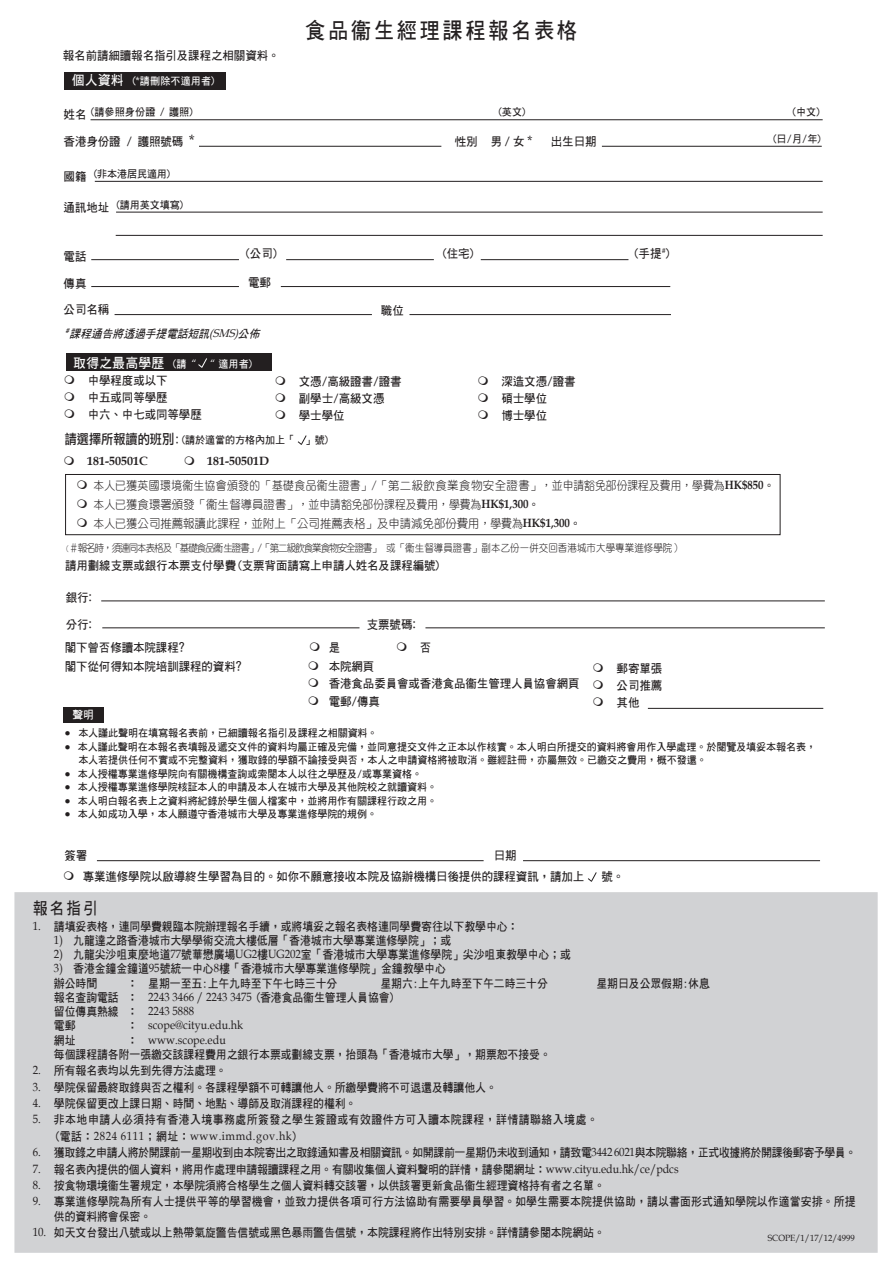
<style>
.page{position:relative;width:893px;height:1263px;background:#fff}
.page>*{position:absolute;margin:0;border:0;box-sizing:border-box;transform-origin:0 0}
.t1{font:22.5px "DF Hei Bd HK BF";letter-spacing:.13em;color:#231f20;scale:.9 1}
.t2{font:16.5px "DF Hei Bd HK BF";color:#231f20;scale:.9 1}
.t3{font:13.5px "DF Hei Bd HK BF";letter-spacing:.02em;color:#fff;scale:.95 1}
.t4{font:12px/14.2px "DF Hei Bd HK BF";color:#231f20;scale:.9 1}
.t5{font:12px/17.2px "DF Hei Bd HK BF";color:#231f20;scale:.95 1}
.t6{font:12px/19.2px "DF Yuan Lt HK BF";color:#231f20;scale:.9 1}
.t7{font:12px "DF Hei Bd HK BF";letter-spacing:-.025em;color:#231f20;scale:.9 1}
.t8{font:12px "DF Hei Bd HK BF";letter-spacing:.05em;color:#231f20;scale:.9 1}
.t9{font:12px "Book Antiqua";color:#231f20;scale:.9 1}
.t10{font:12px "Book Antiqua";letter-spacing:.05em;color:#231f20;scale:.9 1}
.t11{font:700 12px "Book Antiqua";color:#231f20}
.t12{font:italic 11.25px "DF Hei Bd HK BF";color:#231f20;scale:.95 1}
.t13{font:11.25px "DF Hei Bd HK BF";color:#fff;scale:.95 1}
.t14{font:10.5px/13.5px "DF Hei Bd HK BF";color:#231f20;scale:.95 1}
.t15{font:10.5px "DF Yuan Lt HK BF";letter-spacing:.01em;color:#231f20;scale:.9 1}
.t16{font:10.5px "DF Hei Bd HK BF";letter-spacing:.02em;color:#fff;scale:.95 1}
.t17{font:10.5px "DF Hei Bd HK BF";letter-spacing:.02em;color:#231f20;scale:.95 1}
.t18{font:9px "Book Antiqua";color:#231f20;scale:.95 1}
.s1{font-size:13.5px}
.s2{font-family:"Book Antiqua"}
.s3{font-size:12px}
.s4{font-family:"Book Antiqua";font-size:15px}
.s5{font-family:"Book Antiqua";font-size:13.5px}
.s6{font-size:10.5px}
.s7{font-family:"Book Antiqua";font-size:10.5px}
.s8{font-family:"DF Li Hei Md WIN BF";font-size:13.5px}
.s9{font-family:"Book Antiqua";font-weight:700}
.s10{font-size:7.5px}
.s11{font-family:"DF Hei Bd HK BF"}
</style>
<div class="page">
<div style="left:14px;top:892px;width:864px;height:361px;background:#d1d2d4"></div>
<hr style="left:91px;top:119px;width:732px;height:1px;background:#231f20">
<hr style="left:95px;top:181px;width:728px;height:1px;background:#231f20">
<hr style="left:199px;top:146px;width:242px;height:1px;background:#231f20">
<div style="left:64px;top:707px;width:40px;height:15px;background:#231f20"></div>
<hr style="left:523px;top:860px;width:297px;height:1px;background:#231f20">
<hr style="left:97px;top:860px;width:387px;height:1px;background:#231f20">
<svg style="left:588px;top:872px;width:9px;height:10px"></svg>
<div style="left:64px;top:72px;width:162px;height:18px;background:#231f20"></div>
<hr style="left:602px;top:146px;width:220px;height:1px;background:#231f20">
<hr style="left:116px;top:235px;width:707px;height:1px;background:#231f20">
<hr style="left:116px;top:212px;width:707px;height:1px;background:#231f20">
<hr style="left:281px;top:286px;width:389px;height:1px;background:#231f20">
<hr style="left:91px;top:259px;width:148px;height:1px;background:#231f20">
<hr style="left:91px;top:286px;width:148px;height:1px;background:#231f20">
<hr style="left:286px;top:259px;width:148px;height:1px;background:#231f20">
<hr style="left:481px;top:259px;width:147px;height:1px;background:#231f20">
<div style="left:66px;top:353px;width:206px;height:18px;background:#231f20"></div>
<svg style="left:198px;top:358px;width:9px;height:10px"></svg>
<hr style="left:101px;top:601px;width:724px;height:1px;background:#231f20">
<hr style="left:102px;top:628px;width:257px;height:1px;background:#231f20">
<hr style="left:425px;top:628px;width:400px;height:1px;background:#231f20">
<hr style="left:115px;top:314px;width:257px;height:1px;background:#231f20">
<hr style="left:409px;top:314px;width:262px;height:1px;background:#231f20">
<svg style="left:297px;top:435px;width:10px;height:10px"></svg>
<div style="left:65px;top:474px;width:715px;height:61px;border:1px solid #231f20"></div>
<hr style="left:648px;top:708px;width:175px;height:1px;background:#231f20">
<p class="t5" style="left:63px;top:46px;width:229px">報名前請細讀報名指引及課程之相關資料。</p>
<p class="t16" style="left:72px;top:76px;width:154px"><span class="s1">個人資料</span> (<span class="s2">*</span>請刪除不適用者)</p>
<h1 class="t1" style="left:305px;top:19px;width:304px">食品衞生經理課程報名表格</h1>
<p class="t17" style="left:64px;top:107px;width:139px"><span class="s3">姓名</span> (請參照身份證 / 護照)</p>
<p class="t14" style="left:497px;top:105px;width:34px">(英文)</p>
<p class="t14" style="left:791px;top:105px;width:34px">(中文)</p>
<p class="t5" style="left:64px;top:133px;width:139px">香港身份證 / 護照號碼 <span class="s4">*</span></p>
<p class="t5" style="left:455px;top:133px;width:26px">性別</p>
<p class="t5" style="left:551px;top:133px;width:49px">出生日期</p>
<p class="t14" style="left:64px;top:167px;width:115px"><span class="s3">國籍</span> (非本港居民適用)</p>
<p class="t14" style="left:771px;top:132px;width:55px">(日/月/年)</p>
<p class="t5" style="left:490px;top:133px;width:46px">男/女<span class="s5">*</span></p>
<p class="t14" style="left:64px;top:198px;width:129px"><span class="s3">通訊地址</span> (請用英文填寫)</p>
<p class="t5" style="left:64px;top:248px;width:26px">電話</p>
<p class="t5" style="left:244px;top:245px;width:38px">(公司)</p>
<p class="t5" style="left:441px;top:245px;width:38px">(住宅)</p>
<p class="t5" style="left:633px;top:245px;width:43px">(手提<sup>#</sup>)</p>
<p class="t5" style="left:64px;top:274px;width:26px">傳真</p>
<p class="t5" style="left:64px;top:301px;width:50px">公司名稱</p>
<p class="t5" style="left:248px;top:273px;width:25px">電郵</p>
<p class="t5" style="left:381px;top:301px;width:25px">職位</p>
<p class="t12" style="left:65px;top:328px;width:209px"><sup>#</sup>課程通告將透過手提電話短訊<span class="s2">(SMS)</span>公佈</p>
<p class="t3" style="left:73px;top:356px;width:132px">取得之最高學歷 <span class="s6">(請</span> <span class="s7">“</span></p>
<p class="t16" style="left:210px;top:358px;width:47px"><span class="s2">“</span> 適用者)</p>
<p class="t5" style="left:88px;top:372px;width:122px">中學程度或以下<br>中五或同等學歷<br>中六、中七或同等學歷</p>
<p class="t5" style="left:299px;top:372px;width:109px">文憑/高級證書/證書副學士/高級文憑<br>學士學位</p>
<p class="t5" style="left:501px;top:372px;width:79px">深造文憑/證書碩士學位<br>博士學位</p>
<p class="t14" style="left:65px;top:433px;width:281px"><span class="s8">請選擇所報讀的班別:</span>(請於適當的方格內加上「 」號)</p>
<p class="t11" style="left:87px;top:453px;width:62px">181-50501C</p>
<p class="t11" style="left:207px;top:453px;width:63px">181-50501D</p>
<p class="t6" style="left:94px;top:475px;width:758px">本人已獲英國環境衞生協會頒發的「基礎食品衞生證書」/「第二級飲食業食物安全證書」，並申請豁免部份課程及費用，學費為<span class="s9">HK$850</span>。本人已獲食環署頒發「衞生督導員證書」，並申請豁免部份課程及費用，學費為<span class="s9">HK$1,300</span>。<br>本人已獲公司推薦報讀此課程，並附上「公司推薦表格」及申請減免部份費用，學費為<span class="s9">HK$1,300</span>。</p>
<p class="t15" style="left:63px;top:542px;width:689px"><span class="s10">（</span>＃報名時，須連同本表格及「基礎食品衞生證書」/「第二級飲食業食物安全證書」 或「衞生督導員證書」副本乙份一併交回香港城市大學專業進修學院）</p>
<p class="t5" style="left:65px;top:557px;width:398px">請用劃線支票或銀行本票支付學費(支票背面請寫上申請人姓名及課程編號)</p>
<p class="t5" style="left:66px;top:589px;width:29px">銀行<span class="s4">:</span></p>
<p class="t5" style="left:66px;top:616px;width:29px">分行<span class="s4">:</span></p>
<p class="t5" style="left:367px;top:616px;width:53px">支票號碼<span class="s4">:</span></p>
<p class="t5" style="left:65px;top:638px;width:127px">閣下曾否修讀本院課程?</p>
<p class="t5" style="left:329px;top:638px;width:14px">是</p>
<p class="t5" style="left:420px;top:638px;width:14px">否</p>
<p class="t5" style="left:65px;top:658px;width:187px">閣下從何得知本院培訓課程的資料?</p>
<p class="t5" style="left:329px;top:658px;width:265px">本院網頁<br>香港食品委員會或香港食品衞生管理人員協會網頁電郵/傳真</p>
<p class="t5" style="left:617px;top:659px;width:49px;text-align:justify">郵寄單張公司推薦其他</p>
<p class="t13" style="left:72px;top:709px;width:24px">聲明</p>
<p class="t14" style="left:65px;top:726px;width:331px">● 本人謹此聲明在填寫報名表前，已細讀報名指引及課程之相關資料。</p>
<p class="t14" style="left:78px;top:740px;width:778px;text-indent:-13px">● 本人謹此聲明在本報名表填報及遞交文件的資料均屬正確及完備，並同意提交文件之正本以作核實。本人明白所提交的資料將會用作入學處理。於閱覽及填妥本報名表，本人若提供任何不實或不完整資料，獲取錄的學額不論接受與否，本人之申請資格將被取消。雖經註冊，亦屬無效。已繳交之費用，概不發還。</p>
<p class="t14" style="left:65px;top:767px;width:378px">● 本人授權專業進修學院向有關機構查詢或索閱本人以往之學歷及/或專業資格。</p>
<p class="t14" style="left:65px;top:780px;width:393px">● 本人授權專業進修學院核証本人的申請及本人在城市大學及其他院校之就讀資料。</p>
<p class="t14" style="left:65px;top:794px;width:393px">● 本人明白報名表上之資料將紀錄於學生個人檔案中，並將用作有關課程行政之用。</p>
<p class="t14" style="left:65px;top:807px;width:330px">● 本人如成功入學，本人願遵守香港城市大學及專業進修學院的規例。</p>
<p class="t5" style="left:64px;top:847px;width:26px">簽署</p>
<p class="t5" style="left:83px;top:845px;width:529px;line-height:21px;text-indent:411px">日期<br>專業進修學院以啟導終生學習為目的。如你不願意接收本院及協辦機構日後提供的課程資訊，請加上</p>
<p class="t5" style="left:601px;top:868px;width:26px">號。</p>
<h2 class="t2" style="left:33px;top:900px;width:74px">報名指引</h2>
<p class="t4" style="left:33px;top:919px;width:541px"><span class="s2">1.</span> 請填妥表格，連同學費親臨本院辦理報名手續，或將填妥之報名表格連同學費寄往以下教學中心：</p>
<p class="t4" style="left:54px;top:933px;width:443px"><span class="s2">1)</span> 九龍達之路香港城市大學學術交流大樓低層「香港城市大學專業進修學院」；或</p>
<p class="t4" style="left:54px;top:947px;width:576px"><span class="s2">2)</span> 九龍尖沙咀東麼地道<span class="s2">77</span>號華懋廣場<span class="s2">UG2</span>樓<span class="s2">UG202</span>室「香港城市大學專業進修學院」尖沙咀東教學中心；或</p>
<p class="t4" style="left:54px;top:962px;width:437px"><span class="s2">3)</span> 香港金鐘金鐘道<span class="s2">95</span>號統一中心<span class="s2">8</span>樓「香港城市大學專業進修學院」金鐘教學中心辦公時間</p>
<p class="t4" style="left:127px;top:976px;width:235px">： 星期一至五:上午九時至下午七時三十分</p>
<p class="t4" style="left:380px;top:976px;width:187px">星期六:上午九時至下午二時三十分</p>
<p class="t4" style="left:596px;top:976px;width:128px">星期日及公眾假期:休息</p>
<p class="t4" style="left:54px;top:990px;width:381px">報名查詢電話 ： <span class="s2">2243 3466 / 2243 3475</span> (香港食品衞生管理人員協會)</p>
<p class="t9" style="left:54px;top:1003px;width:157px"><span class="s11">留位傳真熱線 ：</span> 2243 5888</p>
<p class="t4" style="left:54px;top:1019px;width:26px">電郵</p>
<p class="t9" style="left:127px;top:1017px;width:130px"><span class="s11">：</span> scope@cityu.edu.hk</p>
<p class="t4" style="left:54px;top:1033px;width:26px">網址</p>
<p class="t9" style="left:127px;top:1031px;width:111px"><span class="s11">：</span> www.scope.edu</p>
<p class="t4" style="left:54px;top:1047px;width:553px">每個課程請各附一張繳交該課程費用之銀行本票或劃線支票，抬頭為「香港城市大學」，期票恕不接受。</p>
<p class="t4" style="left:33px;top:1063px;width:217px"><span class="s2">2.</span> 所有報名表均以先到先得方法處理。</p>
<p class="t4" style="left:33px;top:1080px;width:517px"><span class="s2">3.</span> 學院保留最終取錄與否之權利。各課程學額不可轉讓他人。所繳學費將不可退還及轉讓他人。</p>
<p class="t4" style="left:33px;top:1096px;width:361px"><span class="s2">4.</span> 學院保留更改上課日期、時間、地點、導師及取消課程的權利。</p>
<p class="t8" style="left:33px;top:1114px;width:629px"><span class="s2">5.</span> 非本地申請人必須持有香港入境事務處所簽發之學生簽證或有效證件方可入讀本院課程，詳情請聯絡入境處。</p>
<p class="t10" style="left:54px;top:1127px;width:272px"><span class="s11">(電話：</span>2824 6111<span class="s11">；網址：</span>www.immd.gov.hk<span class="s11">)</span></p>
<p class="t7" style="left:33px;top:1146px;width:917px"><span class="s2">6.</span> 獲取錄之申請人將於開課前一星期收到由本院寄出之取錄通知書及相關資訊。如開課前一星期仍未收到通知，請致電<span class="s2">3442 6021</span>與本院聯絡，正式收據將於開課後郵寄予學員。</p>
<p class="t4" style="left:33px;top:1162px;width:719px"><span class="s2">7.</span> 報名表內提供的個人資料，將用作處理申請報讀課程之用。有關收集個人資料聲明的詳情，請參閱網址：<span class="s2">www.cityu.edu.hk/ce/pdcs</span></p>
<p class="t4" style="left:33px;top:1178px;width:637px"><span class="s2">8.</span> 按食物環境衞生署規定，本學院須將合格學生之個人資料轉交該署，以供該署更新食品衞生經理資格持有者之名單。</p>
<p class="t4" style="left:54px;top:1194px;width:892px;text-indent:-21px"><span class="s2">9.</span> 專業進修學院為所有人士提供平等的學習機會，並致力提供各項可行方法協助有需要學員學習。如學生需要本院提供協助，請以書面形式通知學院以作適當安排。所提供的資料將會保密。</p>
<p class="t4" style="left:33px;top:1225px;width:637px"><span class="s2">10.</span> 如天文台發出八號或以上熱帶氣旋警告信號或黑色暴雨警告信號，本院課程將作出特別安排。詳情請參閱本院網站。</p>
<p class="t18" style="left:768px;top:1232px;width:93px">SCOPE/1/17/12/4999</p>
</div>
